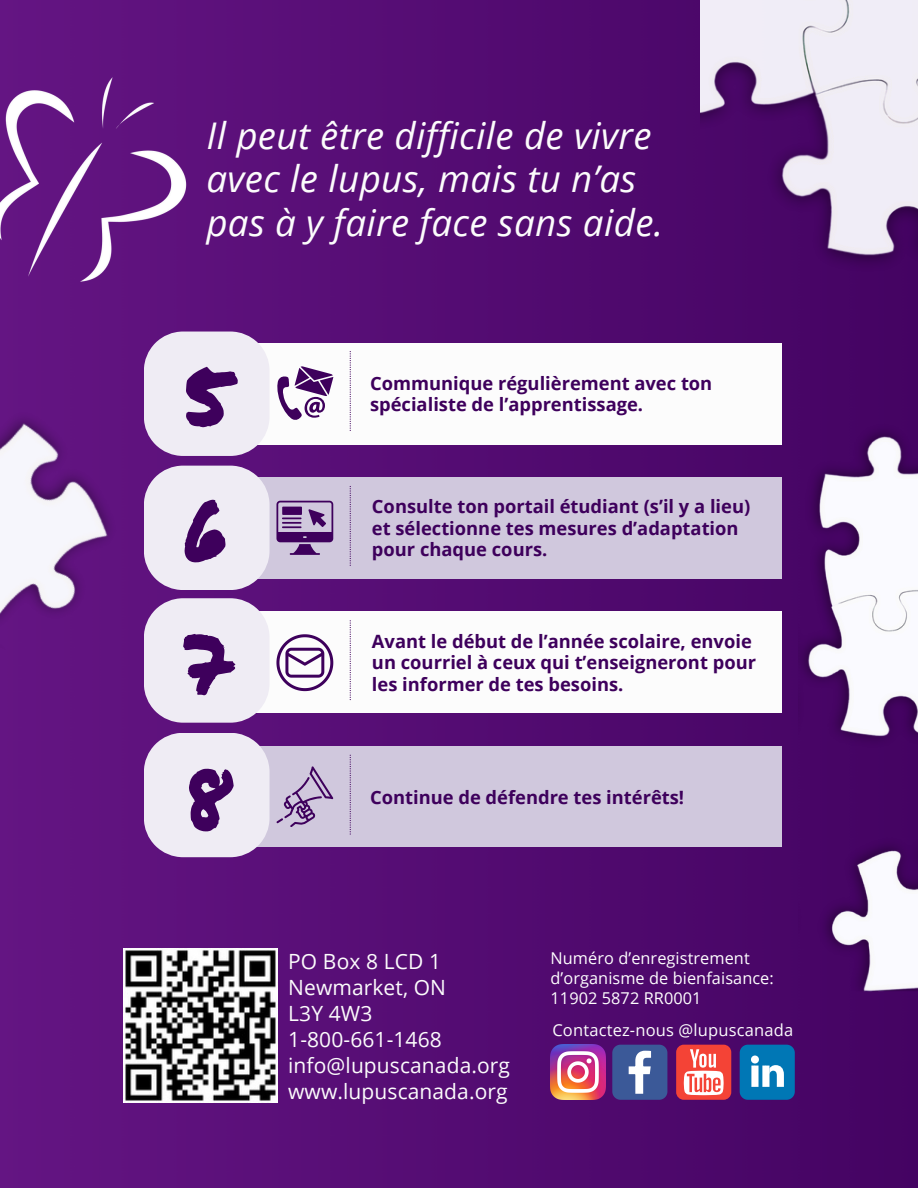
<style>
.page{position:relative;width:918px;height:1188px;background:#fff}
.page>*{position:absolute;margin:0;border:0;box-sizing:border-box;transform-origin:0 0}
.t1{font:84.6px "Permanent Marker";color:#3e005c}
.t2{font:italic 36.75px/43.7px "Open Sans";letter-spacing:.01em;color:#fcfcfc}
.t3{font:21px/26.1px "Open Sans";letter-spacing:.005em;color:#fcfcfc}
.t4{font:700 18.3px/21.8px "Open Sans";color:#3e005c}
.t5{font:16.5px "Open Sans";letter-spacing:.01em;color:#fcfcfc}
.t6{font:16.35px/20.1px "Open Sans";letter-spacing:.005em;color:#fff}
</style>
<div class="page">
<img style="left:0;top:0;width:918px;height:1188px">
<img style="left:551px;top:1045px;width:55px;height:55px">
<svg style="left:612px;top:1045px;width:55px;height:55px;background:#5a71a7"></svg>
<svg style="left:740px;top:1045px;width:55px;height:55px;background:#2e8cc0"></svg>
<div style="left:676px;top:1045px;width:55px;height:55px;background:#f44336;border-radius:8px"></div>
<svg style="left:684px;top:1049px;width:40px;height:46px"></svg>
<img style="left:123px;top:949px;width:154px;height:154px">
<div style="left:248px;top:477px;width:534px;height:102px;background:#d0c8dd"></div>
<div style="left:248px;top:746px;width:534px;height:101px;background:#d0c8dd"></div>
<div style="left:248px;top:343px;width:534px;height:101px;background:#fcfcfc"></div>
<div style="left:248px;top:611px;width:534px;height:101px;background:#fcfcfc"></div>
<svg style="left:350px;top:486px;width:1px;height:80px"></svg>
<svg style="left:350px;top:620px;width:1px;height:80px"></svg>
<svg style="left:350px;top:755px;width:1px;height:80px"></svg>
<svg style="left:350px;top:351px;width:1px;height:80px"></svg>
<svg style="left:277px;top:366px;width:56px;height:54px"></svg>
<svg style="left:276px;top:501px;width:57px;height:54px"></svg>
<hr style="left:282px;top:522px;width:20px;height:2px;background:#3e005c">
<hr style="left:282px;top:526px;width:20px;height:2px;background:#3e005c">
<svg style="left:276px;top:634px;width:57px;height:57px"></svg>
<svg style="left:276px;top:766px;width:57px;height:61px"></svg>
<img style="left:0;top:75px;width:191px;height:210px">
<img style="left:799px;top:370px;width:119px;height:621px">
<img style="left:700px;top:0;width:218px;height:284px">
<img style="left:0;top:378px;width:169px;height:303px">
<svg style="left:144px;top:332px;width:126px;height:124px;background:#e4dceb"></svg>
<svg style="left:144px;top:466px;width:126px;height:124px;background:#e4dbea"></svg>
<svg style="left:144px;top:598px;width:126px;height:125px;background:#e3daea"></svg>
<svg style="left:144px;top:733px;width:126px;height:124px;background:#e3dbea"></svg>
<p class="t2" style="left:206px;top:113px;width:458px">Il peut être difficile de vivre avec le lupus, mais tu n’as pas à y faire face sans aide.</p>
<p class="t1" style="left:182px;top:334px;width:51px">5</p>
<h3 class="t1" style="left:186px;top:467px;width:44px">6</h3>
<p class="t1" style="left:182px;top:601px;width:50px">7</p>
<p class="t1" style="left:184px;top:737px;width:47px">8</p>
<h3 class="t4" style="left:370px;top:372px;width:344px">Communique régulièrement avec ton spécialiste de l’apprentissage.</h3>
<p class="t4" style="left:372px;top:495px;width:380px">Consulte ton portail étudiant (s’il y a lieu) et sélectionne tes mesures d’adaptation pour chaque cours.</p>
<h3 class="t4" style="left:372px;top:630px;width:386px">Avant le début de l’année scolaire, envoie un courriel à ceux qui t’enseigneront pour les informer de tes besoins.</h3>
<p class="t4" style="left:370px;top:786px;width:316px">Continue de défendre tes intérêts!</p>
<p class="t3" style="left:288px;top:948px;width:223px">PO Box 8 LCD 1<br>Newmarket, ON<br>L3Y 4W3<br>1-800-661-1468 info@lupuscanada.org www.lupuscanada.org</p>
<p class="t6" style="left:551px;top:948px;width:225px">Numéro d’enregistrement d’organisme de bienfaisance:<br>11902 5872 RR0001</p>
<p class="t5" style="left:552px;top:1019px;width:242px">Contactez-nous @lupuscanada</p>
</div>
